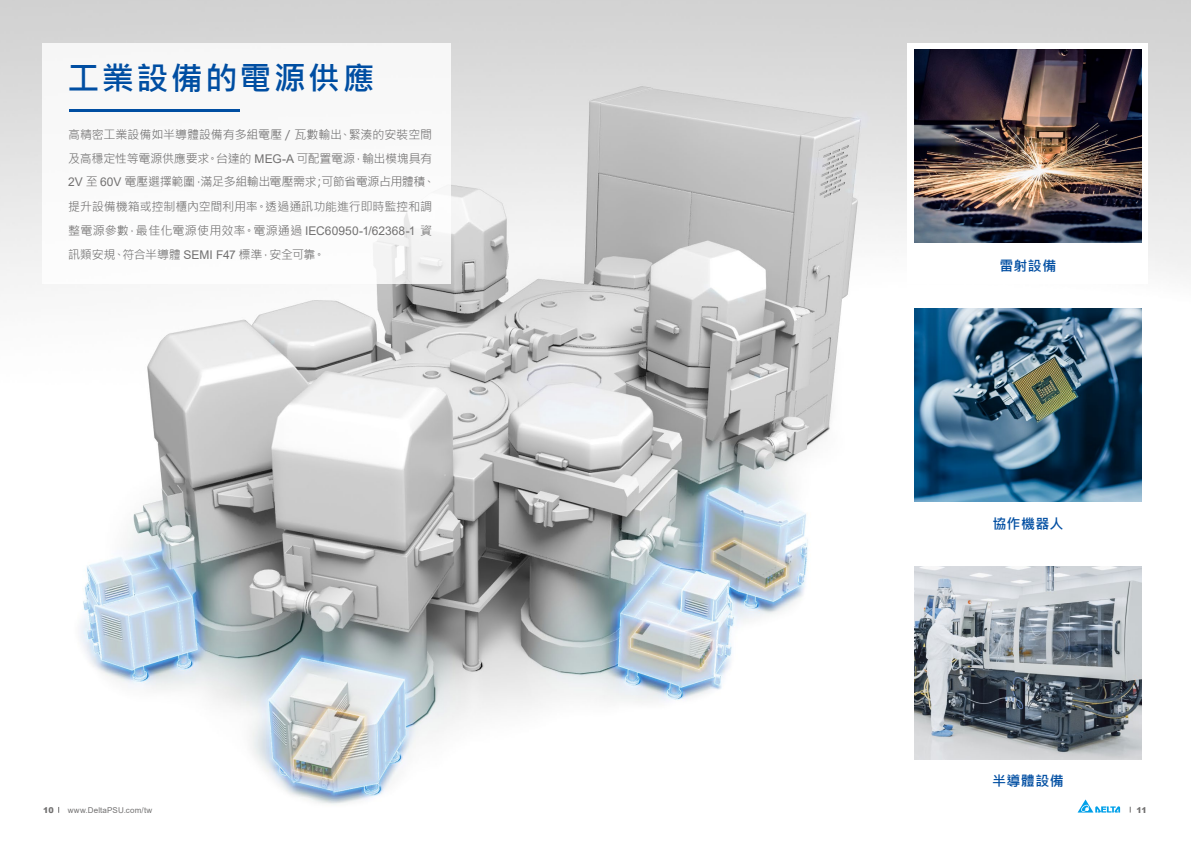
<style>
.page{position:relative;width:1191px;height:842px;background:#fff}
.page>*{position:absolute;margin:0;border:0;box-sizing:border-box;transform-origin:0 0}
.t1{font:700 32px "Microsoft Jheng Hei";letter-spacing:.075em;color:#004ea2}
.t2{font:700 14px "Microsoft Jheng Hei";letter-spacing:.03em;color:#004ea2}
.t3{font:12px/24px "Microsoft Jheng Hei";letter-spacing:-.015em;color:#727171}
.t4{font:8px "Arial";letter-spacing:.015em;color:#727171}
.t5{font:900 8px "Arial";color:#727171}
.s1{font-family:"Arial"}
</style>
<div class="page">
<img style="left:0;top:0;width:1191px;height:813px">
<div style="left:43px;top:43px;width:408px;height:241px;background:#fff"></div>
<hr style="left:70px;top:109px;width:170px;height:3px;background:#004ea2">
<div style="left:907px;top:301px;width:241px;height:240px;background:#fff"></div>
<div style="left:907px;top:559px;width:241px;height:240px;background:#fff"></div>
<div style="left:907px;top:43px;width:241px;height:240px;background:#fff"></div>
<img style="left:914px;top:566px;width:227px;height:193px">
<img style="left:914px;top:308px;width:227px;height:193px">
<img style="left:914px;top:50px;width:227px;height:192px">
<svg style="left:1077px;top:799px;width:43px;height:13px"></svg>
<h1 class="t1" style="left:67px;top:59px;width:308px">工業設備的電源供應</h1>
<p class="t3" style="left:68px;top:122px;width:368px">高精密工業設備如半導體設備有多組電壓 / 瓦數輸出、緊湊的安裝空間及高穩定性等電源供應要求。台達的 <span class="s1">MEG-A</span> 可配置電源，輸出模塊具有<span class="s1">2V</span> 至 <span class="s1">60V</span> 電壓選擇範圍，滿足多組輸出電壓需求；可節省電源占用體積、提升設備機箱或控制櫃內空間利用率。透過通訊功能進行即時監控和調整電源參數，最佳化電源使用效率。電源通過 <span class="s1">IEC60950-1/62368-1</span> 資訊類安規、符合半導體 <span class="s1">SEMI F47</span> 標準，安全可靠。</p>
<p class="t2" style="left:999px;top:257px;width:59px">雷射設備</p>
<p class="t2" style="left:992px;top:515px;width:72px">協作機器人</p>
<p class="t2" style="left:992px;top:772px;width:73px">半導體設備</p>
<p class="t5" style="left:43px;top:804px;width:12px">10</p>
<p class="t4" style="left:68px;top:804px;width:86px">www.DeltaPSU.com/tw</p>
<p class="t5" style="left:1136px;top:804px;width:12px">11</p>
</div>
